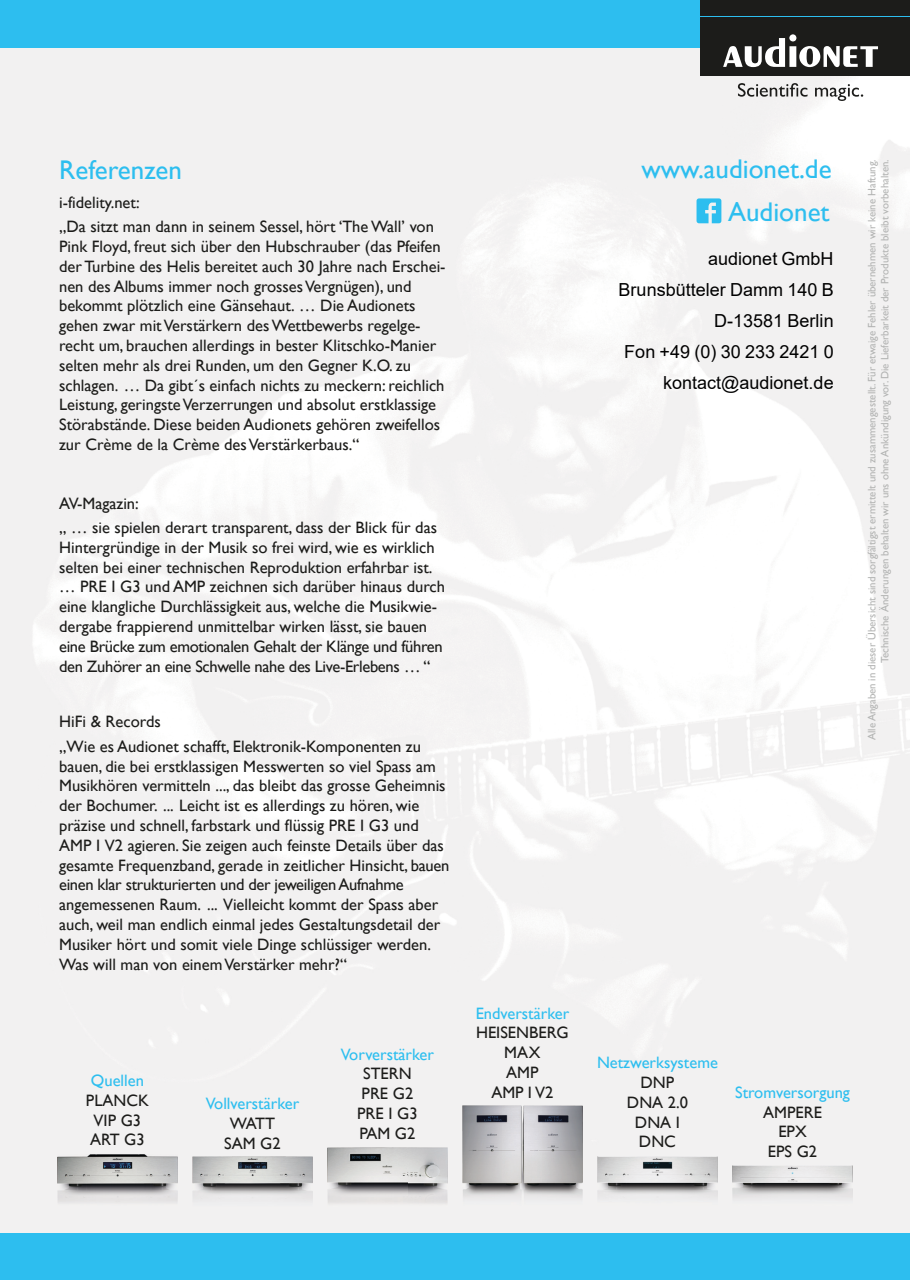
<style>
.page{position:relative;width:910px;height:1280px;background:#fff}
.page>*{position:absolute;margin:0;border:0;box-sizing:border-box;transform-origin:0 0}
.t1{font:27px/42.8px "Gill Sans MT";color:#2dbeef;text-align:right}
.t2{font:18px/31px "Arial";color:#000;text-align:right}
.t3{font:16.5px/19.8px "Gill Sans MT";color:#1c1c1a}
.t4{font:16.5px "Gill Sans MT";color:#2dbeef}
.t5{font:10.8px/12.9px "Gill Sans MT";color:#b3b4b3;text-align:right}
</style>
<div class="page">
<img style="left:0;top:47px;width:910px;height:1186px">
<div style="left:0;top:0;width:910px;height:47px;background:#2dbeef"></div>
<div style="left:0;top:1233px;width:910px;height:47px;background:#2dbeef"></div>
<div style="left:700px;top:0;width:210px;height:75px;background:#1c1c1a"></div>
<svg style="left:723px;top:34px;width:155px;height:33px"></svg>
<hr style="left:700px;top:16px;width:209px;height:1px;background:#2dbeef">
<svg style="left:738px;top:83px;width:69px;height:14px"></svg>
<svg style="left:815px;top:84px;width:48px;height:17px"></svg>
<img style="left:58px;top:1154px;width:119px;height:51px">
<img style="left:193px;top:1156px;width:119px;height:50px">
<img style="left:328px;top:1147px;width:119px;height:59px">
<img style="left:463px;top:1106px;width:119px;height:99px">
<img style="left:598px;top:1156px;width:119px;height:50px">
<img style="left:733px;top:1165px;width:119px;height:41px">
<svg style="left:696px;top:198px;width:25px;height:25px"></svg>
<h1 class="t1" style="left:59px;top:148px;width:124px">Referenzen</h1>
<p class="t3" style="left:59px;top:190px;width:376px;line-height:24.3px">i-fidelity.net:<br>„Da sitzt man dann in seinem Sessel, hört ‘The Wall’ von</p>
<p class="t3" style="left:59px;top:236px;width:388px">Pink Floyd, freut sich über den Hubschrauber (das Pfeifen der Turbine des Helis bereitet auch 30 Jahre nach Erschei&shy;nen des Albums immer noch grossesVergnügen), und bekommt plötzlich eine Gänsehaut. … Die Audionets gehen zwar mitVerstärkern des Wettbewerbs regelge&shy;recht um, brauchen allerdings in bester Klitschko-Manier selten mehr als drei Runden, um den Gegner K.O. zu schlagen. … Da gibt´s einfach nichts zu meckern: reichlich Leistung, geringsteVerzerrungen und absolut erstklassige Störabstände. Diese beiden Audionets gehören zweifellos zur Crème de la Crème desVerstärkerbaus.“</p>
<p class="t3" style="left:59px;top:491px;width:379px;line-height:24.3px">AV-Magazin:<br>„ … sie spielen derart transparent, dass der Blick für das</p>
<p class="t3" style="left:59px;top:537px;width:387px">Hintergründige in der Musik so frei wird, wie es wirklich selten bei einer technischen Reproduktion erfahrbar ist. … PRE I G3 und AMP zeichnen sich darüber hinaus durch eine klangliche Durchlässigkeit aus, welche die Musikwie&shy;dergabe frappierend unmittelbar wirken lässt, sie bauen eine Brücke zum emotionalen Gehalt der Klänge und führen den Zuhörer an eine Schwelle nahe des Live-Erlebens … “</p>
<p class="t3" style="left:59px;top:709px;width:363px;line-height:24.3px">HiFi &amp; Records<br>„Wie es Audionet schafft, Elektronik-Komponenten zu</p>
<p class="t3" style="left:59px;top:756px;width:392px">bauen, die bei erstklassigen Messwerten so viel Spass am Musikhören vermitteln ..., das bleibt das grosse Geheimnis der Bochumer. ... Leicht ist es allerdings zu hören, wie präzise und schnell, farbstark und flüssig PRE I G3 und AMP I V2 agieren. Sie zeigen auch feinste Details über das gesamte Frequenzband, gerade in zeitlicher Hinsicht, bauen einen klar strukturierten und der jeweiligen Aufnahme angemessenen Raum. ... Vielleicht kommt der Spass aber auch, weil man endlich einmal jedes Gestaltungsdetail der Musiker hört und somit viele Dinge schlüssiger werden.<br>Was will man von einemVerstärker mehr?“</p>
<p class="t4" style="left:91px;top:1071px;width:55px">Quellen</p>
<p class="t3" style="left:86px;top:1090px;width:64px">PLANCK<br>VIP G3<br>ART G3</p>
<p class="t4" style="left:206px;top:1094px;width:95px">Vollverstärker</p>
<p class="t3" style="left:224px;top:1113px;width:58px;text-align:center">WATT<br>SAM G2</p>
<p class="t4" style="left:341px;top:1044px;width:95px">Vorverstärker</p>
<p class="t3" style="left:357px;top:1064px;width:62px;text-align:center">STERN<br>PRE G2<br>PRE I G3<br>PAM G2</p>
<h1 class="t1" style="left:641px;top:147px;width:192px">www.audionet.de<br>Audionet</h1>
<p class="t2" style="left:619px;top:243px;width:217px">audionet GmbH<br>Brunsbütteler Damm 140 B<br>D-13581 Berlin<br>Fon +49 (0) 30 233 2421 0 kontact@audionet.de</p>
<p class="t5" style="left:865px;top:740px;width:582px;rotate:-90deg">Alle Angaben in dieser Übersicht sind sorgfältigst ermittelt und zusammengestellt. Für etwaige Fehler übernehmen wir keine Haftung.<br>Technische Änderungen behalten wir uns ohne Ankündigung vor. Die Lieferbarkeit der Produkte bleibt vorbehalten.</p>
<p class="t4" style="left:476px;top:1003px;width:95px">Endverstärker</p>
<p class="t3" style="left:476px;top:1023px;width:94px;text-align:center">HEISENBERG<br>MAX<br>AMP</p>
<p class="t4" style="left:597px;top:1053px;width:123px">Netzwerksysteme</p>
<p class="t3" style="left:627px;top:1072px;width:62px;text-align:center">DNP<br>DNA 2.0<br>DNA I<br>DNC</p>
<p class="t3" style="left:491px;top:1082px;width:64px">AMP I V2</p>
<p class="t4" style="left:735px;top:1082px;width:116px">Stromversorgung</p>
<p class="t3" style="left:763px;top:1102px;width:60px;text-align:center">AMPERE<br>EPX<br>EPS G2</p>
</div>
